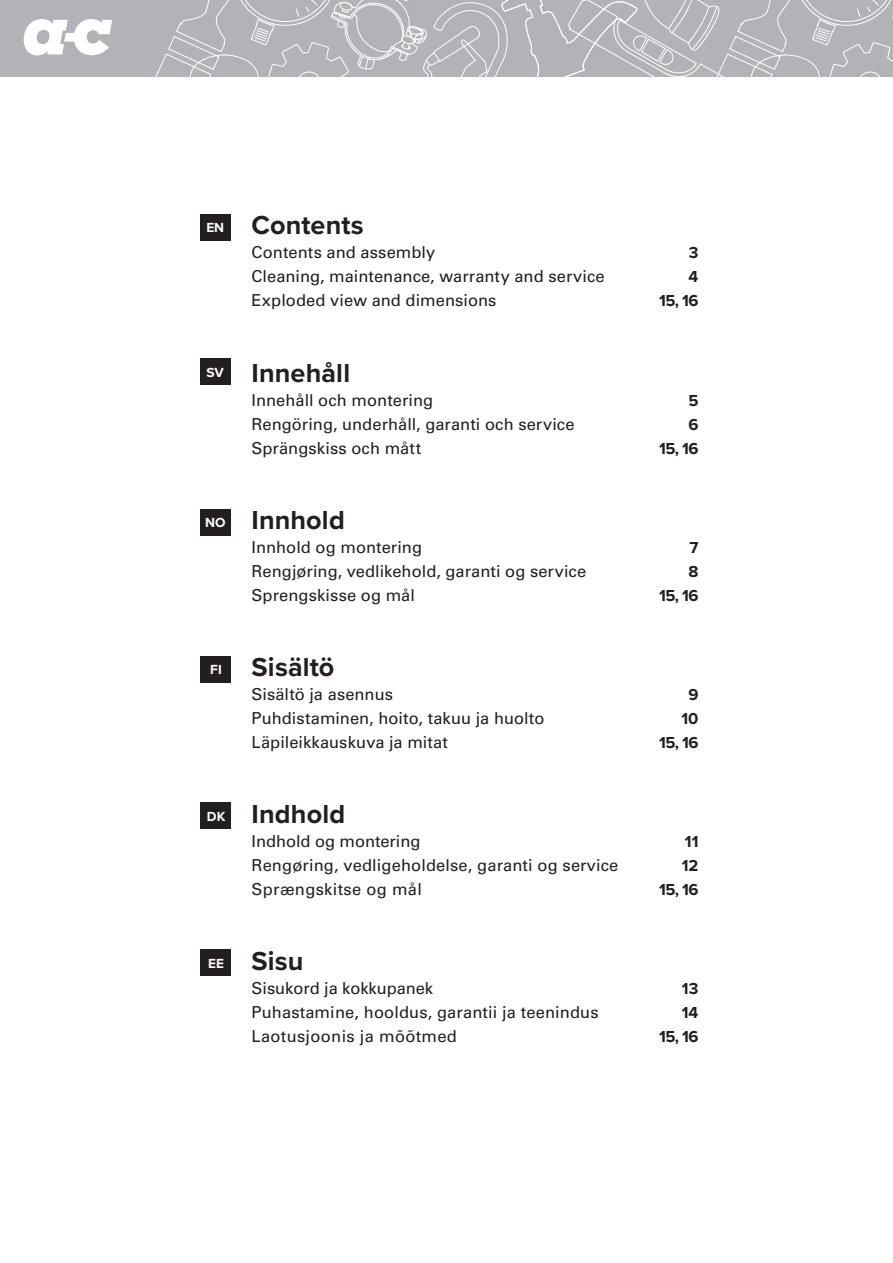
<style>
.page{position:relative;width:893px;height:1263px;background:#fff}
.page>*{position:absolute;margin:0;border:0;box-sizing:border-box;transform-origin:0 0}
.t1{font:700 27px "Proxima Nova";letter-spacing:.005em;color:#231f20}
.t2{font:16.5px "Univers LT Std";letter-spacing:.005em;color:#231f20}
.t3{font:700 16.5px "Proxima Nova";letter-spacing:-.035em;color:#231f20}
.t4{font:700 13.65px "Proxima Nova";letter-spacing:.01em;color:#fff}
</style>
<div class="page">
<div style="left:0;top:0;width:893px;height:77px;background:#b2b3b7"></div>
<svg style="left:155px;top:0;width:738px;height:77px"></svg>
<svg style="left:24px;top:19px;width:88px;height:36px"></svg>
<div style="left:201px;top:358px;width:30px;height:27px;background:#231f20"></div>
<div style="left:201px;top:509px;width:30px;height:26px;background:#231f20"></div>
<div style="left:201px;top:656px;width:30px;height:26px;background:#231f20"></div>
<div style="left:201px;top:802px;width:30px;height:27px;background:#231f20"></div>
<div style="left:201px;top:949px;width:30px;height:27px;background:#231f20"></div>
<div style="left:201px;top:214px;width:30px;height:27px;background:#231f20"></div>
<p class="t4" style="left:206px;top:218px;width:19px">EN</p>
<p class="t4" style="left:206px;top:362px;width:19px">SV</p>
<p class="t4" style="left:205px;top:512px;width:22px">NO</p>
<p class="t4" style="left:210px;top:659px;width:13px">FI</p>
<p class="t4" style="left:207px;top:806px;width:20px">DK</p>
<p class="t4" style="left:208px;top:953px;width:18px">EE</p>
<h1 class="t1" style="left:252px;top:205px;width:113px">Contents</h1>
<p class="t2" style="left:252px;top:242px;width:185px">Contents and assembly</p>
<p class="t3" style="left:689px;top:240px;width:11px">3</p>
<p class="t2" style="left:252px;top:266px;width:355px">Cleaning, maintenance, warranty and service</p>
<p class="t3" style="left:689px;top:264px;width:11px">4</p>
<p class="t2" style="left:252px;top:291px;width:246px">Exploded view and dimensions</p>
<p class="t3" style="left:659px;top:288px;width:41px">15, 16</p>
<h1 class="t1" style="left:252px;top:353px;width:100px">Innehåll</h1>
<p class="t2" style="left:252px;top:390px;width:183px">Innehåll och montering</p>
<p class="t3" style="left:688px;top:388px;width:12px">5</p>
<p class="t2" style="left:252px;top:414px;width:325px">Rengöring, underhåll, garanti och service</p>
<p class="t3" style="left:688px;top:412px;width:12px">6</p>
<p class="t2" style="left:252px;top:439px;width:171px">Sprängskiss och mått</p>
<p class="t3" style="left:659px;top:436px;width:41px">15, 16</p>
<h1 class="t1" style="left:252px;top:500px;width:95px">Innhold</h1>
<p class="t2" style="left:252px;top:537px;width:172px">Innhold og montering</p>
<p class="t3" style="left:689px;top:535px;width:10px">7</p>
<p class="t2" style="left:252px;top:561px;width:336px">Rengjøring, vedlikehold, garanti og service</p>
<p class="t3" style="left:688px;top:559px;width:11px">8</p>
<p class="t2" style="left:252px;top:585px;width:165px">Sprengskisse og mål</p>
<p class="t3" style="left:659px;top:583px;width:41px">15, 16</p>
<h1 class="t1" style="left:252px;top:647px;width:84px">Sisältö</h1>
<p class="t2" style="left:252px;top:684px;width:143px">Sisältö ja asennus</p>
<p class="t3" style="left:688px;top:682px;width:12px">9</p>
<p class="t2" style="left:252px;top:708px;width:294px">Puhdistaminen, hoito, takuu ja huolto</p>
<p class="t3" style="left:681px;top:706px;width:19px">10</p>
<p class="t2" style="left:252px;top:732px;width:198px">Läpileikkauskuva ja mitat</p>
<p class="t3" style="left:659px;top:730px;width:41px">15, 16</p>
<h1 class="t1" style="left:252px;top:794px;width:95px">Indhold</h1>
<p class="t2" style="left:252px;top:831px;width:170px">Indhold og montering</p>
<p class="t3" style="left:685px;top:829px;width:15px">11</p>
<p class="t2" style="left:252px;top:855px;width:368px">Rengøring, vedligeholdelse, garanti og service</p>
<p class="t3" style="left:682px;top:853px;width:18px">12</p>
<p class="t2" style="left:252px;top:879px;width:172px">Sprængskitse og mål</p>
<p class="t3" style="left:659px;top:877px;width:41px">15, 16</p>
<h1 class="t1" style="left:252px;top:940px;width:54px">Sisu</h1>
<p class="t2" style="left:252px;top:978px;width:183px">Sisukord ja kokkupanek</p>
<p class="t3" style="left:682px;top:976px;width:18px">13</p>
<p class="t2" style="left:252px;top:1002px;width:349px">Puhastamine, hooldus, garantii ja teenindus</p>
<p class="t3" style="left:682px;top:1000px;width:18px">14</p>
<p class="t2" style="left:252px;top:1026px;width:207px">Laotusjoonis ja mõõtmed</p>
<p class="t3" style="left:659px;top:1024px;width:41px">15, 16</p>
</div>
